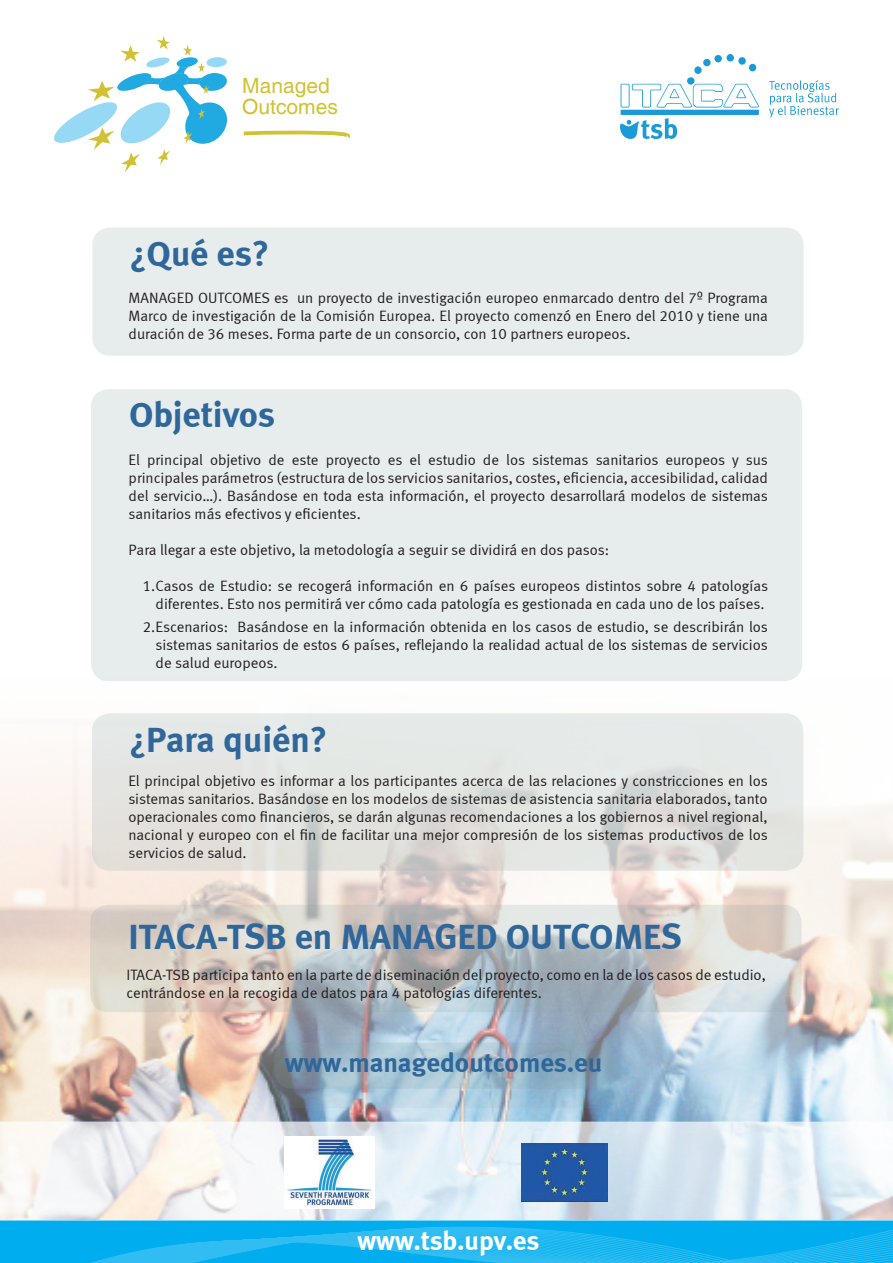
<style>
.page{position:relative;width:893px;height:1263px;background:#fff}
.page>*{position:absolute;margin:0;border:0;box-sizing:border-box;transform-origin:0 0}
.t1{font:36px "Meta Bold LF";color:#2f679a}
.t2{font:27px "Meta Bold LF";color:#2f679a}
.t3{font:27px "Meta Bold LF";letter-spacing:-.005em;color:#fff}
.t4{font:21px/21px "Helvetica";color:#d0c232}
.t5{font:15px/18px "Meta Normal LF";color:#231f20;text-align:justify}
</style>
<div class="page">
<img style="left:0;top:675px;width:893px;height:446px">
<div style="left:92px;top:227px;width:712px;height:129px;background:#e7eded;border-radius:18px"></div>
<div style="left:91px;top:389px;width:711px;height:292px;background:#e7eded;border-radius:18px"></div>
<svg style="left:92px;top:713px;width:711px;height:158px;background:#e1e3e0"></svg>
<svg style="left:90px;top:905px;width:712px;height:107px;background:#c8c7c5"></svg>
<svg style="left:0;top:1221px;width:893px;height:42px;background:#10b2ef"></svg>
<svg style="left:54px;top:36px;width:173px;height:136px"></svg>
<svg style="left:243px;top:130px;width:108px;height:8px"></svg>
<svg style="left:272px;top:1057px;width:350px;height:51px;background:#9bb7ca"></svg>
<div style="left:694px;top:66px;width:8px;height:8px;background:#1a9bd7;border-radius:50%"></div>
<div style="left:687px;top:77px;width:7px;height:8px;background:#1a9bd7;border-radius:50%"></div>
<svg style="left:621px;top:84px;width:138px;height:24px"></svg>
<div style="left:621px;top:110px;width:138px;height:5px;background:#1a9bd7"></div>
<div style="left:703px;top:59px;width:8px;height:7px;background:#1a9bd7;border-radius:50%"></div>
<div style="left:738px;top:57px;width:8px;height:8px;background:#1a9bd7;border-radius:50%"></div>
<div style="left:749px;top:64px;width:7px;height:7px;background:#1a9bd7;border-radius:50%"></div>
<div style="left:727px;top:54px;width:7px;height:8px;background:#1a9bd7;border-radius:50%"></div>
<div style="left:714px;top:55px;width:8px;height:7px;background:#1a9bd7;border-radius:50%"></div>
<svg style="left:620px;top:118px;width:57px;height:21px"></svg>
<svg style="left:769px;top:80px;width:70px;height:37px"></svg>
<svg style="left:0;top:1121px;width:893px;height:100px"></svg>
<img style="left:285px;top:1136px;width:89px;height:73px">
<img style="left:521px;top:1144px;width:86px;height:57px">
<svg style="left:274px;top:1042px;width:338px;height:47px;background:#9ab1c1"></svg>
<h3 class="t4" style="left:242px;top:75px;width:97px">Managed<br>Outcomes</h3>
<h1 class="t1" style="left:129px;top:232px;width:141px">¿Qué es?</h1>
<p class="t5" style="left:129px;top:289px;width:641px">MANAGED OUTCOMES es un proyecto de investigación europeo enmarcado dentro del 7º Programa Marco de investigación de la Comisión Europea. El proyecto comenzó en Enero del 2010 y tiene una duración de 36 meses. Forma parte de un consorcio, con 10 partners europeos.</p>
<h1 class="t1" style="left:129px;top:393px;width:148px">Objetivos</h1>
<p class="t5" style="left:129px;top:451px;width:641px">El principal objetivo de este proyecto es el estudio de los sistemas sanitarios europeos y sus principales parámetros (estructura de los servicios sanitarios, costes, eficiencia, accesibilidad, calidad del servicio…). Basándose en toda esta información, el proyecto desarrollará modelos de sistemas sanitarios más efectivos y eficientes.</p>
<p class="t5" style="left:129px;top:541px;width:482px">Para llegar a este objetivo, la metodología a seguir se dividirá en dos pasos:</p>
<p class="t5" style="left:143px;top:577px;width:627px;text-align:right">1.Casos de Estudio: se recogerá información en 6 países europeos distintos sobre 4 patologías diferentes. Esto nos permitirá ver cómo cada patología es gestionada en cada uno de los países.</p>
<p class="t5" style="left:156px;top:617px;width:614px;text-indent:-13px">2.Escenarios: Basándose en la información obtenida en los casos de estudio, se describirán los sistemas sanitarios de estos 6 países, reflejando la realidad actual de los sistemas de servicios de salud europeos.</p>
<h1 class="t1" style="left:129px;top:718px;width:199px">¿Para quién?</h1>
<p class="t5" style="left:128px;top:771px;width:641px">El principal objetivo es informar a los participantes acerca de las relaciones y constricciones en los sistemas sanitarios. Basándose en los modelos de sistemas de asistencia sanitaria elaborados, tanto operacionales como financieros, se darán algunas recomendaciones a los gobiernos a nivel regional, nacional y europeo con el fin de facilitar una mejor compresión de los sistemas productivos de los servicios de salud.</p>
<h1 class="t1" style="left:128px;top:915px;width:555px">ITACA-TSB en MANAGED OUTCOMES</h1>
<p class="t5" style="left:127px;top:966px;width:641px">ITACA-TSB participa tanto en la parte de diseminación del proyecto, como en la de los casos de estudio, centrándose en la recogida de datos para 4 patologías diferentes.</p>
<h2 class="t2" style="left:285px;top:1047px;width:319px">www.managedoutcomes.eu</h2>
<h2 class="t3" style="left:357px;top:1224px;width:183px">www.tsb.upv.es</h2>
</div>
